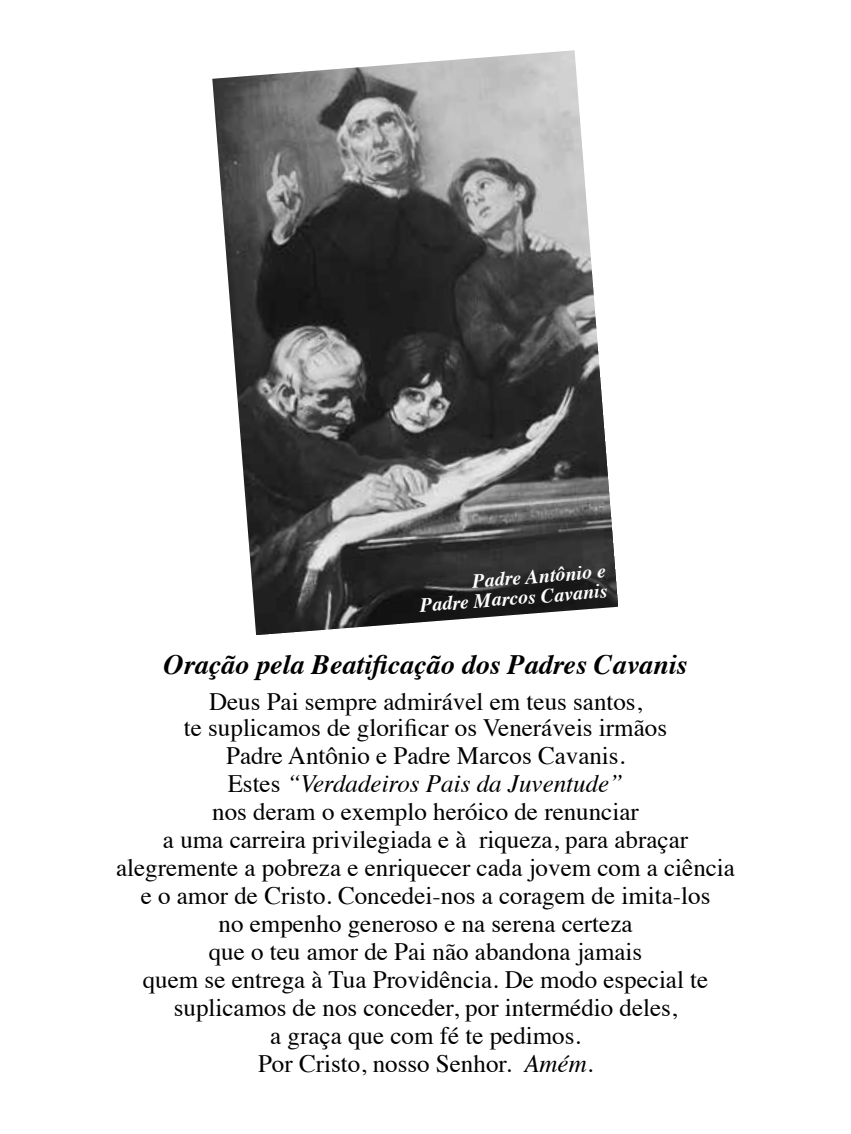
<style>
.page{position:relative;width:851px;height:1134px;background:#fff}
.page>*{position:absolute;margin:0;border:0;box-sizing:border-box;transform-origin:0 0}
.t1{font:italic 700 28px "Times";color:#000}
.t2{font:25px/27.8px "Times";color:#000;text-align:center}
.t3{font:italic 700 20px/19.8px "Times";color:#fff;text-align:right}
.s1{font-style:italic}
</style>
<div class="page">
<img style="left:212px;top:50px;width:406px;height:585px">
<p class="t3" style="left:417px;top:575px;width:189px;rotate:-5deg">Padre Antônio e<br>Padre Marcos Cavanis</p>
<p class="t1" style="left:163px;top:638px;width:525px">Oração pela Beatificação dos Padres Cavanis</p>
<p class="t2" style="left:116px;top:685px;width:620px">Deus Pai sempre admirável em teus santos,<br>te suplicamos de glorificar os Veneráveis irmãos<br>Padre Antônio e Padre Marcos Cavanis.<br>Estes <span class="s1">“Verdadeiros Pais da Juventude”<br></span>nos deram o exemplo heróico de renunciar<br>a uma carreira privilegiada e à riqueza, para abraçar alegremente a pobreza e enriquecer cada jovem com a ciência e o amor de Cristo. Concedei-nos a coragem de imita-los<br>no empenho generoso e na serena certeza<br>que o teu amor de Pai não abandona jamais<br>quem se entrega à Tua Providência. De modo especial te suplicamos de nos conceder, por intermédio deles,<br>a graça que com fé te pedimos.<br>Por Cristo, nosso Senhor. <span class="s1">Amém.</span></p>
</div>
